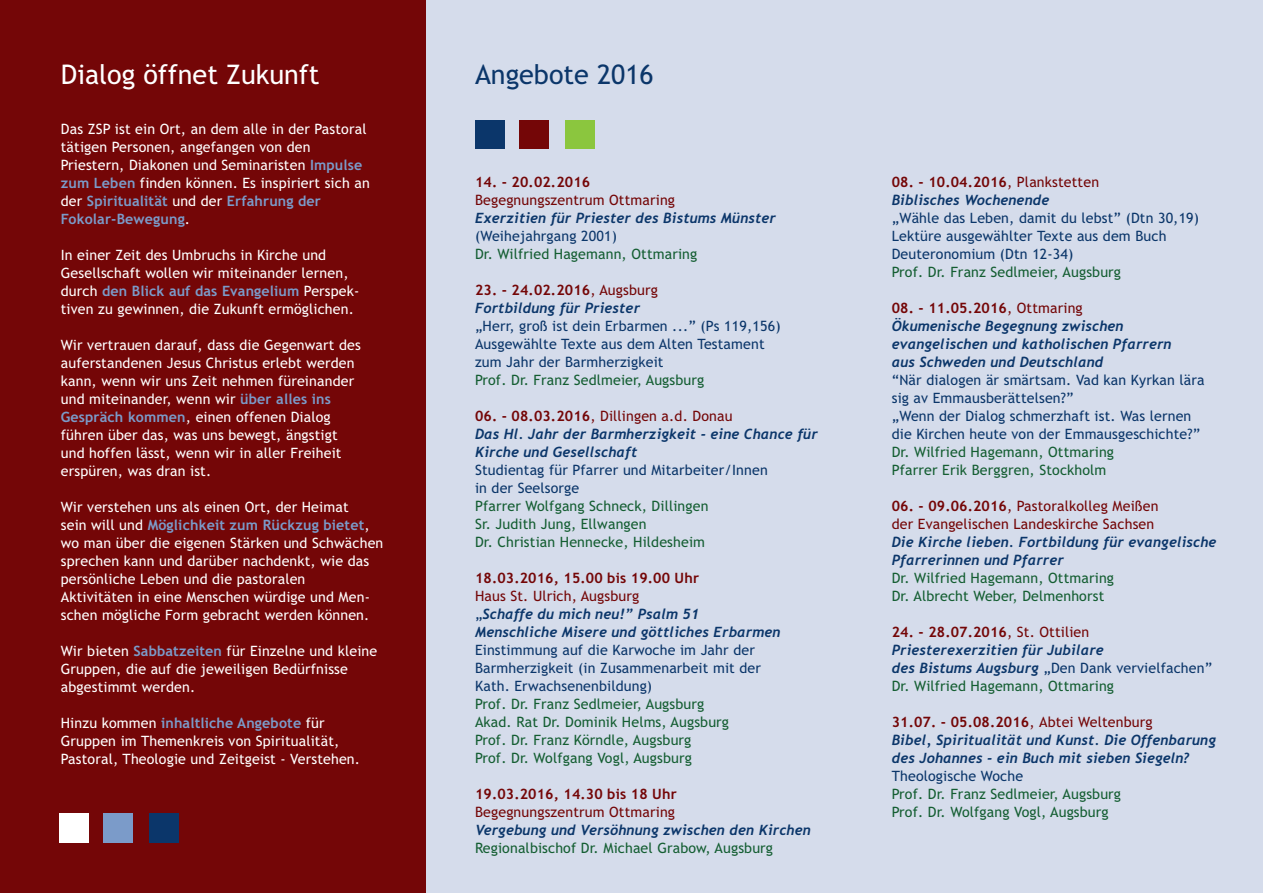
<style>
.page{position:relative;width:1263px;height:893px;background:#fff}
.page>*{position:absolute;margin:0;border:0;box-sizing:border-box;transform-origin:0 0}
.t1{font:27px "Trebuchet MS";color:#fff}
.t2{font:27px "Trebuchet MS";color:#0b366a}
.t3{font:14.25px/18px "Trebuchet MS";letter-spacing:.01em;color:#fff}
.t4{font:14.25px/18px "Trebuchet MS";letter-spacing:.01em;color:#145e32}
.t5{font:14.25px/18px "Trebuchet MS";letter-spacing:.01em;color:#0b366a}
.t6{font:italic 700 14.25px/18px "Trebuchet";letter-spacing:.01em;color:#0b366a}
.t7{font:700 14.25px "Trebuchet MS";letter-spacing:.01em;color:#740607}
.t8{font:14.25px/18px "Trebuchet MS";letter-spacing:.01em;color:#740607}
.s1{font-weight:700;color:#7b9bc9}
.s2{font-weight:400}
.s3{font-weight:700}
.s4{font-family:"Trebuchet MS";font-weight:400;font-style:normal}
.s5{font-family:"Trebuchet";font-weight:700;font-style:italic;color:#0b366a}
.s6{color:#0b366a}
</style>
<div class="page">
<div style="left:415px;top:0;width:848px;height:893px;background:#d5dceb"></div>
<div style="left:0;top:0;width:425px;height:893px;background:#740607"></div>
<div style="left:104px;top:813px;width:29px;height:30px;background:#7b9bc9"></div>
<div style="left:149px;top:813px;width:30px;height:30px;background:#0b366a"></div>
<div style="left:59px;top:813px;width:30px;height:30px;background:#fff"></div>
<div style="left:519px;top:120px;width:30px;height:29px;background:#740607"></div>
<div style="left:565px;top:120px;width:30px;height:29px;background:#8bc63e"></div>
<div style="left:475px;top:120px;width:30px;height:29px;background:#0b366a"></div>
<h1 class="t1" style="left:61px;top:59px;width:260px">Dialog öffnet Zukunft</h1>
<p class="t3" style="left:61px;top:120px;width:310px">Das ZSP ist ein Ort, an dem alle in der Pastoral tätigen Personen, angefangen von den Priestern, Diakonen und Seminaristen <span class="s1">Impulse zum Leben</span> finden können. Es inspiriert sich an der <span class="s1">Spiritualität</span> und der <span class="s1">Erfahrung der Fokolar-Bewegung</span>.</p>
<p class="t3" style="left:61px;top:246px;width:300px">In einer Zeit des Umbruchs in Kirche und Gesellschaft wollen wir miteinander lernen, durch <span class="s1">den Blick auf das Evangelium</span> Perspek&shy;tiven zu gewinnen, die Zukunft ermöglichen.</p>
<p class="t3" style="left:61px;top:336px;width:302px">Wir vertrauen darauf, dass die Gegenwart des auferstandenen Jesus Christus erlebt werden kann, wenn wir uns Zeit nehmen füreinander und miteinander, wenn wir <span class="s1">über alles ins Gespräch kommen</span>, einen offenen Dialog führen über das, was uns bewegt, ängstigt und hoffen lässt, wenn wir in aller Freiheit erspüren, was dran ist.</p>
<p class="t3" style="left:61px;top:498px;width:324px">Wir verstehen uns als einen Ort, der Heimat<br>sein will und <span class="s1">Möglichkeit zum Rückzug bietet</span>, wo man über die eigenen Stärken und Schwächen sprechen kann und darüber nachdenkt, wie das persönliche Leben und die pastoralen<br>Aktivitäten in eine Menschen würdige und Men&shy;schen mögliche Form gebracht werden können.</p>
<p class="t3" style="left:61px;top:642px;width:318px">Wir bieten <span class="s1">Sabbatzeiten</span> für Einzelne und kleine<br>Gruppen, die auf die jeweiligen Bedürfnisse abgestimmt werden.</p>
<p class="t3" style="left:61px;top:714px;width:301px">Hinzu kommen <span class="s1">inhaltliche Angebote</span> für<br>Gruppen im Themenkreis von Spiritualität,<br>Pastoral, Theologie und Zeitgeist - Verstehen.</p>
<h1 class="t2" style="left:475px;top:59px;width:180px">Angebote 2016</h1>
<p class="t7" style="left:475px;top:174px;width:117px">14. - 20.02.2016</p>
<p class="t8" style="left:475px;top:191px;width:202px">Begegnungszentrum Ottmaring</p>
<p class="t6" style="left:475px;top:209px;width:302px">Exerzitien für Priester des Bistums Münster</p>
<p class="t5" style="left:475px;top:227px;width:143px">(Weihejahrgang 2001)</p>
<p class="t4" style="left:475px;top:245px;width:224px">Dr. Wilfried Hagemann, Ottmaring</p>
<p class="t7" style="left:475px;top:282px;width:184px">23. - 24.02.2016<span class="s2">, Augsburg</span></p>
<p class="t6" style="left:475px;top:299px;width:166px">Fortbildung für Priester</p>
<p class="t5" style="left:475px;top:317px;width:307px">„Herr, groß ist dein Erbarmen ...” (Ps 119,156)<br>Ausgewählte Texte aus dem Alten Testament zum Jahr der Barmherzigkeit</p>
<p class="t4" style="left:475px;top:371px;width:231px">Prof. Dr. Franz Sedlmeier, Augsburg</p>
<p class="t8" style="left:475px;top:407px;width:259px"><span class="s3">06. - 08.03.2016</span>, Dillingen a.d. Donau</p>
<p class="t6" style="left:475px;top:425px;width:344px">Das Hl. Jahr der Barmherzigkeit - eine Chance für<br>Kirche und Gesellschaft</p>
<p class="t5" style="left:475px;top:461px;width:294px">Studientag für Pfarrer und Mitarbeiter/Innen in der Seelsorge</p>
<p class="t4" style="left:475px;top:497px;width:235px">Pfarrer Wolfgang Schneck, Dillingen<br>Sr. Judith Jung, Ellwangen<br>Dr. Christian Hennecke, Hildesheim</p>
<p class="t7" style="left:475px;top:570px;width:226px">18.03.2016, 15.00 bis 19.00 Uhr</p>
<p class="t8" style="left:475px;top:587px;width:166px">Haus St. Ulrich, Augsburg</p>
<p class="t6" style="left:475px;top:605px;width:307px"><span class="s4">„</span>Schaffe du mich neu!” Psalm 51<br>Menschliche Misere und göttliches Erbarmen</p>
<p class="t5" style="left:475px;top:641px;width:287px">Einstimmung auf die Karwoche im Jahr der<br>Barmherzigkeit (in Zusammenarbeit mit der<br>Kath. Erwachsenenbildung)</p>
<p class="t4" style="left:475px;top:695px;width:256px">Prof. Dr. Franz Sedlmeier, Augsburg Akad. Rat Dr. Dominik Helms, Augsburg Prof. Dr. Franz Körndle, Augsburg<br>Prof. Dr. Wolfgang Vogl, Augsburg</p>
<p class="t7" style="left:475px;top:785px;width:203px">19.03.2016, 14.30 bis 18 Uhr</p>
<p class="t8" style="left:475px;top:803px;width:202px">Begegnungszentrum Ottmaring</p>
<p class="t6" style="left:475px;top:821px;width:337px">Vergebung und Versöhnung zwischen den Kirchen</p>
<p class="t4" style="left:475px;top:839px;width:300px">Regionalbischof Dr. Michael Grabow, Augsburg</p>
<p class="t7" style="left:892px;top:174px;width:209px">08. - 10.04.2016<span class="s2">, Plankstetten</span></p>
<p class="t6" style="left:892px;top:191px;width:159px">Biblisches Wochenende</p>
<p class="t5" style="left:892px;top:209px;width:309px">„Wähle das Leben, damit du lebst” (Dtn 30,19)<br>Lektüre ausgewählter Texte aus dem Buch<br>Deuteronomium (Dtn 12-34)</p>
<p class="t4" style="left:892px;top:263px;width:231px">Prof. Dr. Franz Sedlmeier, Augsburg</p>
<p class="t7" style="left:892px;top:300px;width:193px">08. - 11.05.2016<span class="s2">, Ottmaring</span></p>
<p class="t6" style="left:892px;top:317px;width:281px">Ökumenische Begegnung zwischen evangelischen und katholischen Pfarrern aus Schweden und Deutschland</p>
<p class="t5" style="left:892px;top:371px;width:314px">“När dialogen är smärtsam. Vad kan Kyrkan lära sig av Emmausberättelsen?”<br>„Wenn der Dialog schmerzhaft ist. Was lernen die Kirchen heute von der Emmausgeschichte?”</p>
<p class="t4" style="left:892px;top:443px;width:224px">Dr. Wilfried Hagemann, Ottmaring<br>Pfarrer Erik Berggren, Stockholm</p>
<p class="t8" style="left:892px;top:497px;width:268px"><span class="s3">06. - 09.06.2016</span>, Pastoralkolleg Meißen der Evangelischen Landeskirche Sachsen</p>
<p class="t6" style="left:892px;top:533px;width:326px">Die Kirche lieben. Fortbildung für evangelische<br>Pfarrerinnen und Pfarrer</p>
<p class="t4" style="left:892px;top:569px;width:224px">Dr. Wilfried Hagemann, Ottmaring<br>Dr. Albrecht Weber, Delmenhorst</p>
<p class="t7" style="left:892px;top:624px;width:199px">24. - 28.07.2016<span class="s2">, St. Ottilien</span></p>
<p class="t6" style="left:892px;top:641px;width:213px">Priesterexerzitien für Jubilare</p>
<p class="t4" style="left:892px;top:659px;width:322px"><span class="s5">des Bistums Augsburg</span> <span class="s6">„Den Dank vervielfachen”<br></span>Dr. Wilfried Hagemann, Ottmaring</p>
<p class="t7" style="left:892px;top:714px;width:262px">31.07. - 05.08.2016<span class="s2">, Abtei Weltenburg</span></p>
<p class="t6" style="left:892px;top:731px;width:326px">Bibel, Spiritualität und Kunst. Die Offenbarung des Johannes - ein Buch mit sieben Siegeln?</p>
<p class="t5" style="left:892px;top:767px;width:133px">Theologische Woche</p>
<p class="t4" style="left:892px;top:785px;width:231px">Prof. Dr. Franz Sedlmeier, Augsburg<br>Prof. Dr. Wolfgang Vogl, Augsburg</p>
</div>
